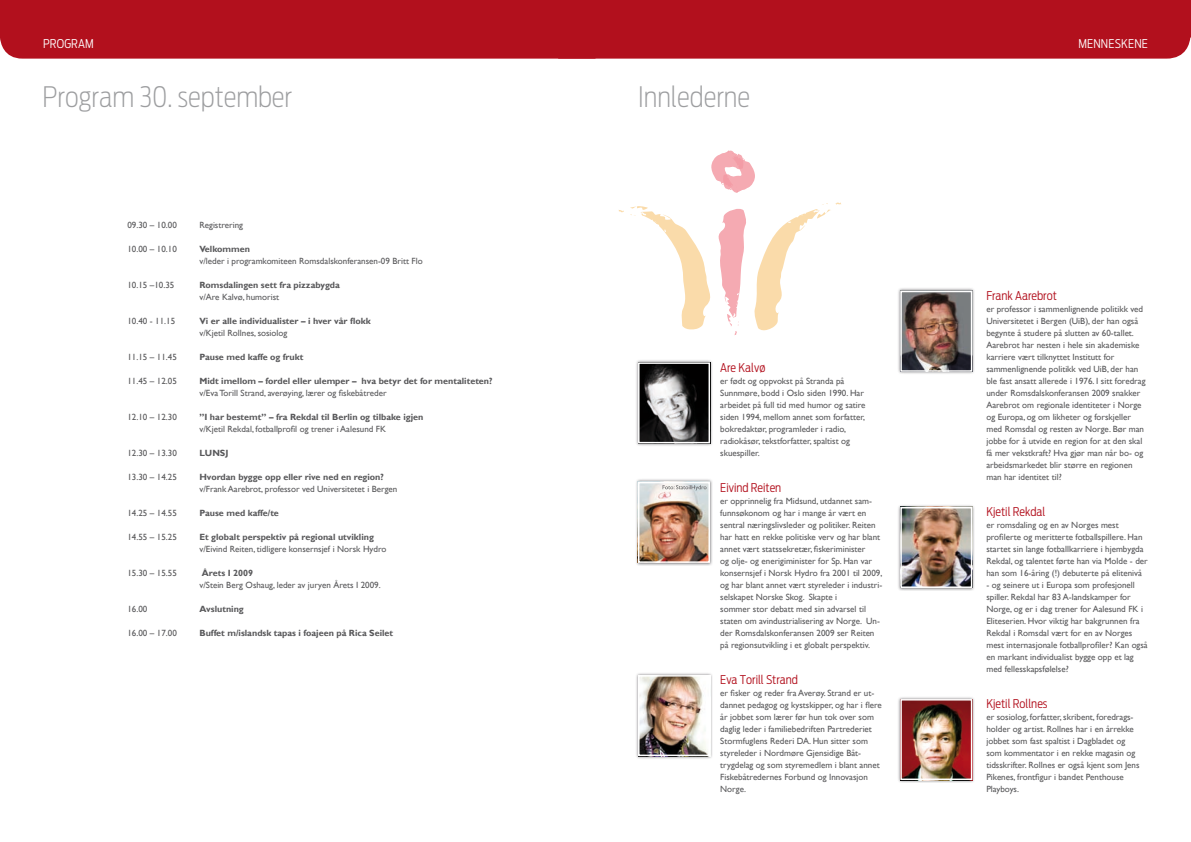
<style>
.page{position:relative;width:1191px;height:842px;background:#fff}
.page>*{position:absolute;margin:0;border:0;box-sizing:border-box;transform-origin:0 0}
.t1{font:200 28px "Antenna Cond";color:#9d9ea0}
.t2{font:300 12px "Antenna Cond";color:#b2101d}
.t3{font:300 12px "Antenna Cond";letter-spacing:.015em;color:#fff}
.t4{font:9px/12px "Gill Sans";color:#58585a}
.t5{font:700 9px "Gill Sans";color:#58585a}
</style>
<div class="page">
<div style="left:0;top:0;width:1191px;height:59px;background:#b2101d"></div>
<div style="left:897px;top:696px;width:78px;height:87px;background:#1a171c;opacity:.6"></div>
<img style="left:903px;top:702px;width:66px;height:75px">
<div style="left:900px;top:699px;width:72px;height:81px;border:2px solid #fff"></div>
<div style="left:635px;top:359px;width:78px;height:87px;background:#1a171c;opacity:.6"></div>
<img style="left:641px;top:365px;width:66px;height:75px">
<div style="left:638px;top:362px;width:72px;height:81px;border:2px solid #fff"></div>
<div style="left:635px;top:672px;width:78px;height:87px;background:#1a171c;opacity:.6"></div>
<img style="left:641px;top:678px;width:66px;height:75px">
<div style="left:638px;top:675px;width:72px;height:81px;border:2px solid #fff"></div>
<div style="left:897px;top:288px;width:78px;height:87px;background:#1a171c;opacity:.6"></div>
<img style="left:903px;top:294px;width:66px;height:75px">
<div style="left:900px;top:291px;width:72px;height:81px;border:2px solid #fff"></div>
<div style="left:897px;top:504px;width:78px;height:87px;background:#1a171c;opacity:.6"></div>
<img style="left:903px;top:510px;width:66px;height:75px">
<div style="left:900px;top:507px;width:72px;height:81px;border:2px solid #fff"></div>
<svg style="left:618px;top:206px;width:92px;height:123px"></svg>
<svg style="left:754px;top:202px;width:87px;height:128px"></svg>
<svg style="left:718px;top:209px;width:28px;height:126px"></svg>
<svg style="left:711px;top:150px;width:44px;height:43px"></svg>
<div style="left:635px;top:479px;width:78px;height:87px;background:#1a171c;opacity:.6"></div>
<img style="left:641px;top:485px;width:66px;height:75px">
<div style="left:638px;top:482px;width:72px;height:81px;border:2px solid #fff"></div>
<svg style="left:662px;top:485px;width:44px;height:6px"></svg>
<h2 class="t3" style="left:43px;top:37px;width:37px">program</h2>
<h2 class="t3" style="left:1078px;top:37px;width:38px">menneske</h2>
<h2 class="t3" style="left:1134px;top:37px;width:14px">ne</h2>
<h1 class="t1" style="left:43px;top:80px;width:251px">Program 30. september</h1>
<h1 class="t1" style="left:638px;top:80px;width:114px">Innlederne</h1>
<p class="t4" style="left:127px;top:219px;width:51px">09.30 – 10.00</p>
<p class="t4" style="left:199px;top:219px;width:45px">Registrering</p>
<p class="t4" style="left:127px;top:243px;width:51px">10.00 – 10.10</p>
<p class="t5" style="left:199px;top:244px;width:52px">Velkommen</p>
<p class="t4" style="left:199px;top:255px;width:225px">v/leder i programkomiteen Romsdalskonferansen-09 Britt Flo</p>
<p class="t4" style="left:127px;top:279px;width:48px">10.15 –10.35</p>
<p class="t5" style="left:199px;top:280px;width:142px">Romsdalingen sett fra pizzabygda</p>
<p class="t4" style="left:199px;top:291px;width:81px">v/Are Kalvø, humorist</p>
<p class="t4" style="left:127px;top:315px;width:49px">10.40 - 11.15</p>
<p class="t5" style="left:199px;top:316px;width:173px">Vi er alle individualister – i hver vår flokk</p>
<p class="t4" style="left:199px;top:327px;width:89px">v/Kjetil Rollnes, sosiolog</p>
<p class="t4" style="left:127px;top:351px;width:51px">11.15 – 11.45</p>
<p class="t5" style="left:199px;top:352px;width:106px">Pause med kaffe og frukt</p>
<p class="t4" style="left:127px;top:375px;width:51px">11.45 – 12.05</p>
<p class="t5" style="left:199px;top:376px;width:295px">Midt imellom – fordel eller ulemper – hva betyr det for mentaliteten?</p>
<p class="t4" style="left:199px;top:387px;width:189px">v/Eva Torill Strand, averøying, lærer og fiskebåtreder</p>
<p class="t4" style="left:127px;top:411px;width:51px">12.10 – 12.30</p>
<p class="t5" style="left:199px;top:412px;width:225px">”I har bestemt” – fra Rekdal til Berlin og tilbake igjen</p>
<p class="t4" style="left:199px;top:423px;width:188px">v/Kjetil Rekdal, fotballprofil og trener i Aalesund FK</p>
<p class="t4" style="left:127px;top:447px;width:51px">12.30 – 13.30</p>
<p class="t5" style="left:199px;top:448px;width:30px">LUNSJ</p>
<p class="t4" style="left:127px;top:471px;width:51px">13.30 – 14.25</p>
<p class="t5" style="left:199px;top:472px;width:186px">Hvordan bygge opp eller rive ned en region?</p>
<p class="t4" style="left:199px;top:483px;width:199px">v/Frank Aarebrot, professor ved Universitetet i Bergen</p>
<p class="t4" style="left:127px;top:507px;width:51px">14.25 – 14.55</p>
<p class="t5" style="left:199px;top:508px;width:81px">Pause med kaffe/te</p>
<p class="t4" style="left:127px;top:531px;width:51px">14.55 – 15.25</p>
<p class="t5" style="left:199px;top:532px;width:176px">Et globalt perspektiv på regional utvikling</p>
<p class="t4" style="left:199px;top:543px;width:188px">v/Eivind Reiten, tidligere konsernsjef i Norsk Hydro</p>
<p class="t4" style="left:127px;top:567px;width:51px">15.30 – 15.55</p>
<p class="t5" style="left:202px;top:568px;width:53px">Årets I 2009</p>
<p class="t4" style="left:199px;top:579px;width:183px">v/Stein Berg Oshaug, leder av juryen Årets I 2009.</p>
<p class="t4" style="left:127px;top:603px;width:21px">16.00</p>
<p class="t5" style="left:199px;top:604px;width:46px">Avslutning</p>
<p class="t4" style="left:127px;top:627px;width:51px">16.00 – 17.00</p>
<p class="t5" style="left:199px;top:628px;width:195px">Buffet m/islandsk tapas i foajeen på Rica Seilet</p>
<h2 class="t2" style="left:720px;top:361px;width:47px">Are Kalvø</h2>
<p class="t4" style="left:720px;top:375px;width:147px">er født og oppvokst på Stranda på Sunnmøre, bodd i Oslo siden 1990. Har arbeidet på full tid med humor og satire siden 1994, mellom annet som forfatter, bokredaktør, programleder i radio, radiokåsør, tekstforfatter, spaltist og skuespiller.</p>
<h2 class="t2" style="left:720px;top:481px;width:63px">Eivind Reiten</h2>
<p class="t4" style="left:720px;top:495px;width:164px">er opprinnelig fra Midsund, utdannet sam&shy;funnsøkonom og har i mange år vært en sentral næringslivsleder og politiker. Reiten har hatt en rekke politiske verv og har blant annet vært statssekretær, fiskeriminister<br>og olje- og enerigiminister for Sp. Han var konsernsjef i Norsk Hydro fra 2001 til 2009, og har blant annet vært styreleder i industri&shy;selskapet Norske Skog. Skapte i<br>sommer stor debatt med sin advarsel til staten om avindustrialisering av Norge. Un&shy;der Romsdalskonferansen 2009 ser Reiten på regionsutvikling i et globalt perspektiv.</p>
<h2 class="t2" style="left:720px;top:673px;width:79px">Eva Torill Strand</h2>
<p class="t4" style="left:720px;top:687px;width:163px">er fisker og reder fra Averøy. Strand er ut&shy;dannet pedagog og kystskipper, og har i flere år jobbet som lærer før hun tok over som daglig leder i familiebedriften Partrederiet Stormfuglens Rederi DA. Hun sitter som styreleder i Nordmøre Gjensidige Båt&shy;trygdelag og som styremedlem i blant annet Fiskebåtredernes Forbund og Innovasjon Norge.</p>
<h2 class="t2" style="left:986px;top:289px;width:72px">Frank Aarebrot</h2>
<p class="t4" style="left:986px;top:303px;width:161px">er professor i sammenlignende politikk ved Universitetet i Bergen (UiB), der han også begynte å studere på slutten av 60-tallet.<br>Aarebrot har nesten i hele sin akademiske karriere vært tilknyttet Institutt for sammenlignende politikk ved UiB, der han ble fast ansatt allerede i 1976. I sitt foredrag under Romsdalskonferansen 2009 snakker Aarebrot om regionale identiteter i Norge og Europa, og om likheter og forskjeller med Romsdal og resten av Norge. Bør man jobbe for å utvide en region for at den skal få mer vekstkraft? Hva gjør man når bo- og arbeidsmarkedet blir større en regionen man har identitet til?</p>
<h2 class="t2" style="left:986px;top:505px;width:61px">Kjetil Rekdal</h2>
<p class="t4" style="left:986px;top:519px;width:163px">er romsdaling og en av Norges mest profilerte og meritterte fotballspillere. Han startet sin lange fotballkarriere i hjembygda Rekdal, og talentet førte han via Molde - der han som 16-åring (!) debuterte på elitenivå</p>
<p class="t4" style="left:986px;top:579px;width:163px">- og seinere ut i Europa som profesjonell spiller. Rekdal har 83 A-landskamper for Norge, og er i dag trener for Aalesund FK i Eliteserien. Hvor viktig har bakgrunnen fra Rekdal i Romsdal vært for en av Norges mest internasjonale fotballprofiler? Kan også en markant individualist bygge opp et lag med fellesskapsfølelse?</p>
<h2 class="t2" style="left:986px;top:697px;width:63px">Kjetil Rollnes</h2>
<p class="t4" style="left:986px;top:711px;width:155px">er sosiolog, forfatter, skribent, foredrags&shy;holder og artist. Rollnes har i en årrekke jobbet som fast spaltist i Dagbladet og som kommentator i en rekke magasin og tidsskrifter. Rollnes er også kjent som Jens Pikenes, frontfigur i bandet Penthouse Playboys.</p>
</div>
